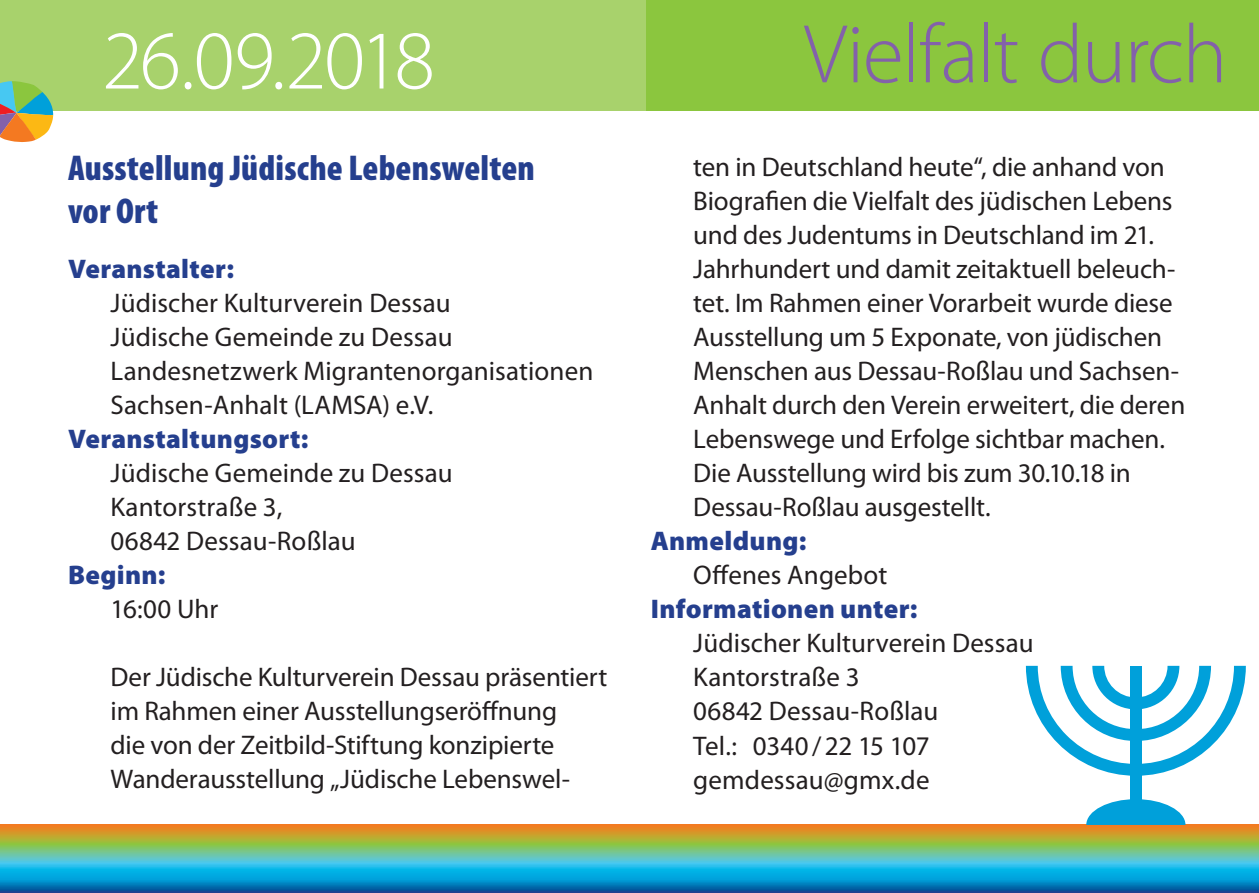
<style>
.page{position:relative;width:1259px;height:893px;background:#fff}
.page>*{position:absolute;margin:0;border:0;box-sizing:border-box;transform-origin:0 0}
.t1{font:300 84px "Myriad Pro";letter-spacing:-.015em;color:#8361aa}
.t2{font:300 84px "Myriad Pro";letter-spacing:-.035em;color:#fff}
.t3{font:900 condensed 36px/43.2px "Myriad Pro";letter-spacing:.005em;color:#253f8e}
.t4{font:27px/33.9px "Myriad Pro";letter-spacing:-.005em;color:#231f20}
.t5{font:900 27px "Myriad Pro";letter-spacing:.01em;color:#253f8e}
</style>
<div class="page">
<svg style="left:0;top:825px;width:1259px;height:68px;background:#5ca592"></svg>
<div style="left:0;top:0;width:1259px;height:111px;background:#a8d26c"></div>
<div style="left:646px;top:0;width:613px;height:111px;background:#8bc63e"></div>
<svg style="left:0;top:81px;width:53px;height:61px;background:#a1ab71"></svg>
<svg style="left:1026px;top:666px;width:219px;height:110px"></svg>
<svg style="left:1086px;top:799px;width:99px;height:26px"></svg>
<div style="left:1130px;top:666px;width:11px;height:145px;background:#00a0da"></div>
<h1 class="t2" style="left:102px;top:10px;width:334px">26.09.2018</h1>
<h1 class="t1" style="left:804px;top:4px;width:425px">Vielfalt durch</h1>
<h2 class="t3" style="left:68px;top:145px;width:468px">Ausstellung Jüdische Lebenswelten vor Ort</h2>
<p class="t5" style="left:68px;top:251px;width:167px">Veranstalter:</p>
<p class="t4" style="left:111px;top:286px;width:484px">Jüdischer Kulturverein Dessau<br>Jüdische Gemeinde zu Dessau Landesnetzwerk Migrantenorganisationen Sachsen-Anhalt (LAMSA) e.V.</p>
<p class="t5" style="left:68px;top:421px;width:242px">Veranstaltungsort:</p>
<p class="t4" style="left:111px;top:456px;width:343px">Jüdische Gemeinde zu Dessau<br>Kantorstraße 3,<br>06842 Dessau-Roßlau</p>
<p class="t5" style="left:68px;top:557px;width:99px">Beginn:</p>
<p class="t4" style="left:111px;top:592px;width:109px">16:00 Uhr</p>
<p class="t4" style="left:111px;top:660px;width:498px">Der Jüdische Kulturverein Dessau präsentiert im Rahmen einer Ausstellungseröffnung<br>die von der Zeitbild-Stiftung konzipierte Wanderausstellung „Jüdische Lebenswel-</p>
<p class="t4" style="left:693px;top:150px;width:493px">ten in Deutschland heute“, die anhand von Biografien die Vielfalt des jüdischen Lebens und des Judentums in Deutschland im 21.<br>Jahrhundert und damit zeitaktuell beleuch&shy;tet. Im Rahmen einer Vorarbeit wurde diese Ausstellung um 5 Exponate, von jüdischen Menschen aus Dessau-Roßlau und Sachsen-Anhalt durch den Verein erweitert, die deren Lebenswege und Erfolge sichtbar machen.<br>Die Ausstellung wird bis zum 30.10.18 in Dessau-Roßlau ausgestellt.</p>
<p class="t5" style="left:651px;top:523px;width:157px">Anmeldung:</p>
<p class="t4" style="left:693px;top:558px;width:196px">Offenes Angebot</p>
<p class="t5" style="left:651px;top:591px;width:268px">Informationen unter:</p>
<p class="t4" style="left:693px;top:626px;width:342px">Jüdischer Kulturverein Dessau<br>Kantorstraße 3<br>06842 Dessau-Roßlau<br>Tel.: 0340/22 15 107 gemdessau@gmx.de</p>
</div>
